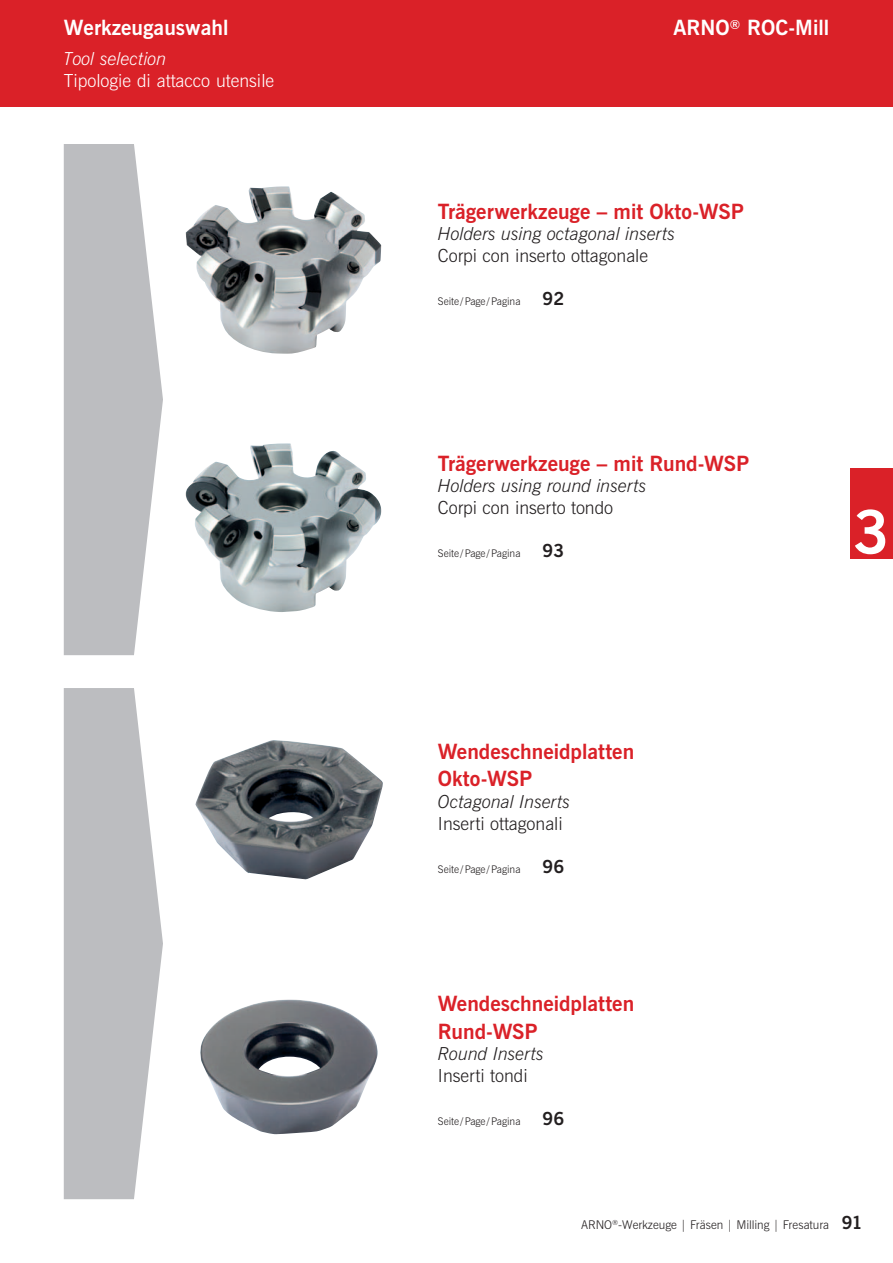
<style>
.page{position:relative;width:893px;height:1263px;background:#fff}
.page>*{position:absolute;margin:0;border:0;box-sizing:border-box;transform-origin:0 0}
.t1{font:700 60px "News Gothic";color:#fff}
.t2{font:700 21px/27px "News Gothic";color:#da2128}
.t3{font:700 21px "News Gothic";color:#fff}
.t4{font:italic 300 18px "News Gothic";color:#231f20}
.t5{font:300 18px "News Gothic L";color:#231f20}
.t6{font:300 18px "News Gothic L";color:#fff}
.t7{font:italic 300 18px "News Gothic";color:#fff}
.t8{font:700 18px "News Gothic";color:#231f20}
.t9{font:300 12px "News Gothic L";color:#231f20}
.t10{font:300 10.5px "News Gothic L";color:#231f20}
.s1{font-family:"News Gothic";font-weight:700;font-size:18px}
</style>
<div class="page">
<div style="left:850px;top:468px;width:43px;height:90px;background:#da2128"></div>
<div style="left:0;top:0;width:893px;height:106px;background:#da2128"></div>
<svg style="left:64px;top:144px;width:99px;height:511px;background:#c5c6c8"></svg>
<svg style="left:64px;top:688px;width:99px;height:511px;background:#c5c6c8"></svg>
<img style="left:186px;top:186px;width:195px;height:168px">
<img style="left:195px;top:740px;width:188px;height:139px">
<img style="left:186px;top:443px;width:195px;height:169px">
<img style="left:200px;top:999px;width:178px;height:135px">
<p class="t3" style="left:64px;top:13px;width:166px">Werkzeugauswahl</p>
<p class="t3" style="left:673px;top:13px;width:157px">ARNO<sup>®</sup> ROC-Mill</p>
<p class="t7" style="left:64px;top:47px;width:104px">Tool selection</p>
<p class="t6" style="left:64px;top:69px;width:212px">Tipologie di attacco utensile</p>
<p class="t2" style="left:438px;top:198px;width:308px">Trägerwerkzeuge – mit Okto-WSP</p>
<p class="t4" style="left:438px;top:222px;width:239px">Holders using octagonal inserts</p>
<p class="t5" style="left:438px;top:244px;width:212px">Corpi con inserto ottagonale</p>
<p class="t10" style="left:438px;top:295px;width:128px">Seite /Page /Pagina <span class="s1">92</span></p>
<p class="t2" style="left:438px;top:450px;width:313px">Trägerwerkzeuge – mit Rund-WSP</p>
<p class="t4" style="left:438px;top:474px;width:210px">Holders using round inserts</p>
<p class="t5" style="left:438px;top:496px;width:177px">Corpi con inserto tondo</p>
<p class="t10" style="left:438px;top:547px;width:128px">Seite /Page /Pagina <span class="s1">93</span></p>
<h1 class="t1" style="left:853px;top:492px;width:38px">3</h1>
<p class="t2" style="left:438px;top:739px;width:198px">Wendeschneidplatten<br>Okto-WSP</p>
<p class="t4" style="left:438px;top:790px;width:134px">Octagonal Inserts</p>
<p class="t5" style="left:438px;top:812px;width:126px">Inserti ottagonali</p>
<p class="t10" style="left:438px;top:862px;width:128px">Seite /Page /Pagina <span class="s1">96</span></p>
<p class="t2" style="left:438px;top:991px;width:198px">Wendeschneidplatten<br>Rund-WSP</p>
<p class="t4" style="left:438px;top:1042px;width:107px">Round Inserts</p>
<p class="t5" style="left:438px;top:1064px;width:91px">Inserti tondi</p>
<p class="t10" style="left:438px;top:1114px;width:128px">Seite /Page /Pagina <span class="s1">96</span></p>
<p class="t9" style="left:581px;top:1217px;width:250px">ARNO<sup>®</sup>-Werkzeuge | Fräsen | Milling | Fresatura</p>
<p class="t8" style="left:842px;top:1210px;width:22px">91</p>
</div>
